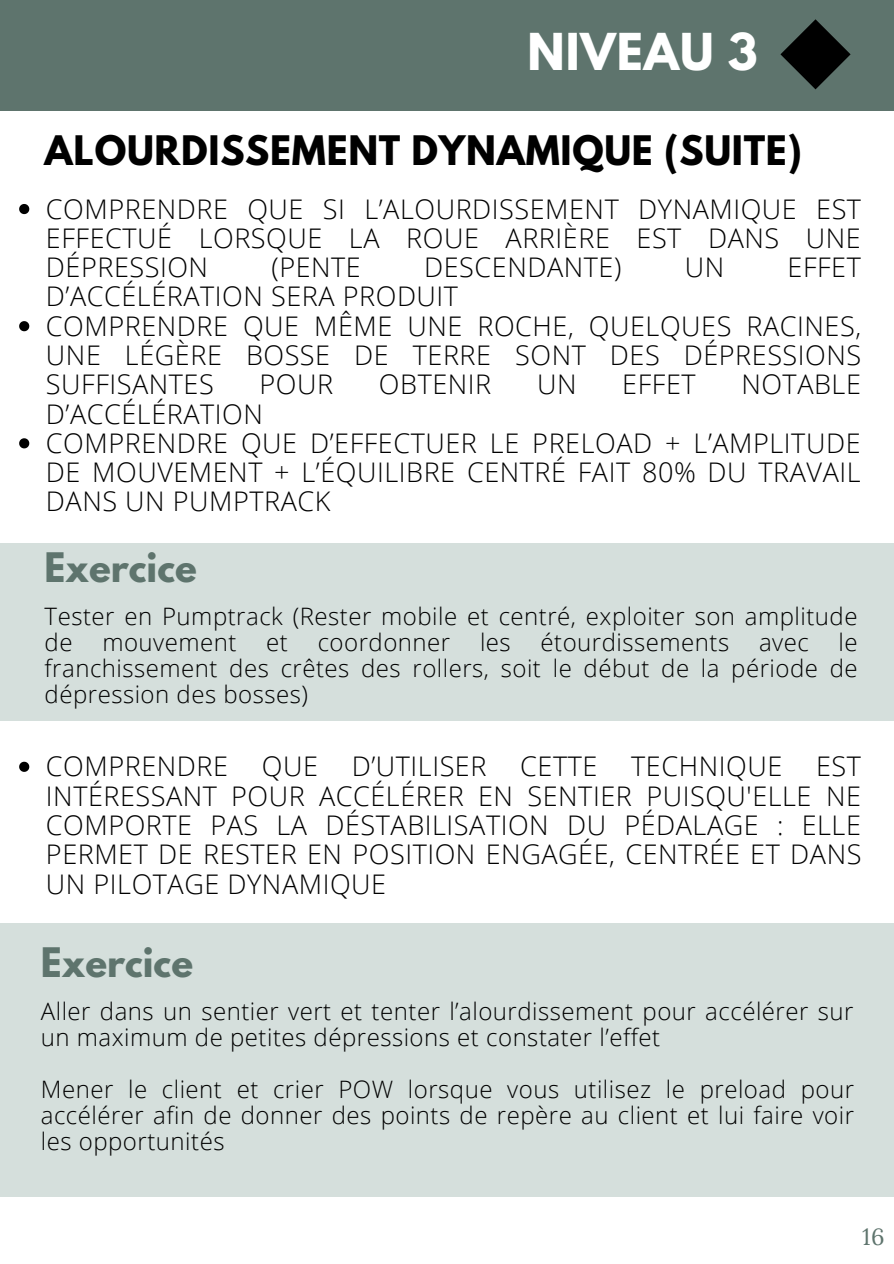
<style>
.page{position:relative;width:894px;height:1264px;background:#fff}
.page>*{position:absolute;margin:0;border:0;box-sizing:border-box;transform-origin:0 0}
.t1{font:700 45px "League Spartan";letter-spacing:.02em;color:#fff}
.t2{font:700 36px "League Spartan";letter-spacing:.02em;color:#000}
.t3{font:700 36px "League Spartan";color:#5e746d}
.t4{font:300 27px/29.2px "Open Sans";letter-spacing:.02em;color:#000;text-align:justify}
.t5{font:300 24px/26px "Open Sans";letter-spacing:.02em;color:#000;text-align:justify}
.t6{font:23.25px "Lora";color:#5e746d}
</style>
<div class="page">
<div style="left:0;top:0;width:893px;height:111px;background:#5e746d"></div>
<svg style="left:780px;top:19px;width:70px;height:70px"></svg>
<svg style="left:19px;top:204px;width:10px;height:10px"></svg>
<svg style="left:19px;top:321px;width:10px;height:10px"></svg>
<svg style="left:19px;top:438px;width:10px;height:10px"></svg>
<div style="left:0;top:543px;width:893px;height:178px;background:#d5dfdc"></div>
<svg style="left:19px;top:761px;width:10px;height:11px"></svg>
<div style="left:0;top:923px;width:893px;height:273px;background:#d5dfdc"></div>
<h1 class="t1" style="left:527px;top:29px;width:231px">NIVEAU 3</h1>
<h2 class="t2" style="left:45px;top:133px;width:758px">ALOURDISSEMENT DYNAMIQUE (SUITE)</h2>
<p class="t4" style="left:46px;top:193px;width:816px">COMPRENDRE QUE SI L’ALOURDISSEMENT DYNAMIQUE EST EFFECTUÉ LORSQUE LA ROUE ARRIÈRE EST DANS UNE DÉPRESSION</p>
<p class="t4" style="left:271px;top:252px;width:91px">(PENTE</p>
<p class="t4" style="left:424px;top:252px;width:199px">DESCENDANTE)</p>
<p class="t4" style="left:684px;top:252px;width:41px">UN</p>
<p class="t4" style="left:787px;top:252px;width:75px">EFFET</p>
<p class="t4" style="left:46px;top:281px;width:816px;text-align:left">D’ACCÉLÉRATION SERA PRODUIT<br>COMPRENDRE QUE MÊME UNE ROCHE, QUELQUES RACINES, UNE LÉGÈRE BOSSE DE TERRE SONT DES DÉPRESSIONS SUFFISANTES</p>
<p class="t4" style="left:259px;top:369px;width:75px">POUR</p>
<p class="t4" style="left:379px;top:369px;width:114px">OBTENIR</p>
<p class="t4" style="left:537px;top:369px;width:41px">UN</p>
<p class="t4" style="left:622px;top:369px;width:75px">EFFET</p>
<p class="t4" style="left:741px;top:369px;width:121px">NOTABLE</p>
<p class="t4" style="left:46px;top:398px;width:816px;text-align:left">D’ACCÉLÉRATION<br>COMPRENDRE QUE D’EFFECTUER LE PRELOAD + L’AMPLITUDE DE MOUVEMENT + L’ÉQUILIBRE CENTRÉ FAIT 80% DU TRAVAIL DANS UN PUMPTRACK</p>
<h2 class="t3" style="left:45px;top:550px;width:154px">Exercice</h2>
<p class="t5" style="left:45px;top:603px;width:814px">Tester en Pumptrack (Rester mobile et centré, exploiter son amplitude de mouvement et coordonner les étourdissements avec le franchissement des crêtes des rollers, soit le début de la période de dépression des bosses)</p>
<p class="t4" style="left:46px;top:751px;width:183px">COMPRENDRE</p>
<p class="t4" style="left:262px;top:751px;width:58px">QUE</p>
<p class="t4" style="left:351px;top:751px;width:136px">D’UTILISER</p>
<p class="t4" style="left:520px;top:751px;width:79px">CETTE</p>
<p class="t4" style="left:631px;top:751px;width:152px">TECHNIQUE</p>
<p class="t4" style="left:46px;top:751px;width:816px;text-indent:769px">EST INTÉRESSANT POUR ACCÉLÉRER EN SENTIER PUISQU'ELLE NE COMPORTE PAS LA DÉSTABILISATION DU PÉDALAGE : ELLE PERMET DE RESTER EN POSITION ENGAGÉE, CENTRÉE ET DANS UN PILOTAGE DYNAMIQUE</p>
<h2 class="t3" style="left:41px;top:944px;width:154px">Exercice</h2>
<p class="t5" style="left:41px;top:997px;width:813px">Aller dans un sentier vert et tenter l’alourdissement pour accélérer sur un maximum de petites dépressions et constater l’effet</p>
<p class="t5" style="left:41px;top:1075px;width:814px">Mener le client et crier POW lorsque vous utilisez le preload pour accélérer afin de donner des points de repère au client et lui faire voir les opportunités</p>
<p class="t6" style="left:861px;top:1221px;width:24px">16</p>
</div>
